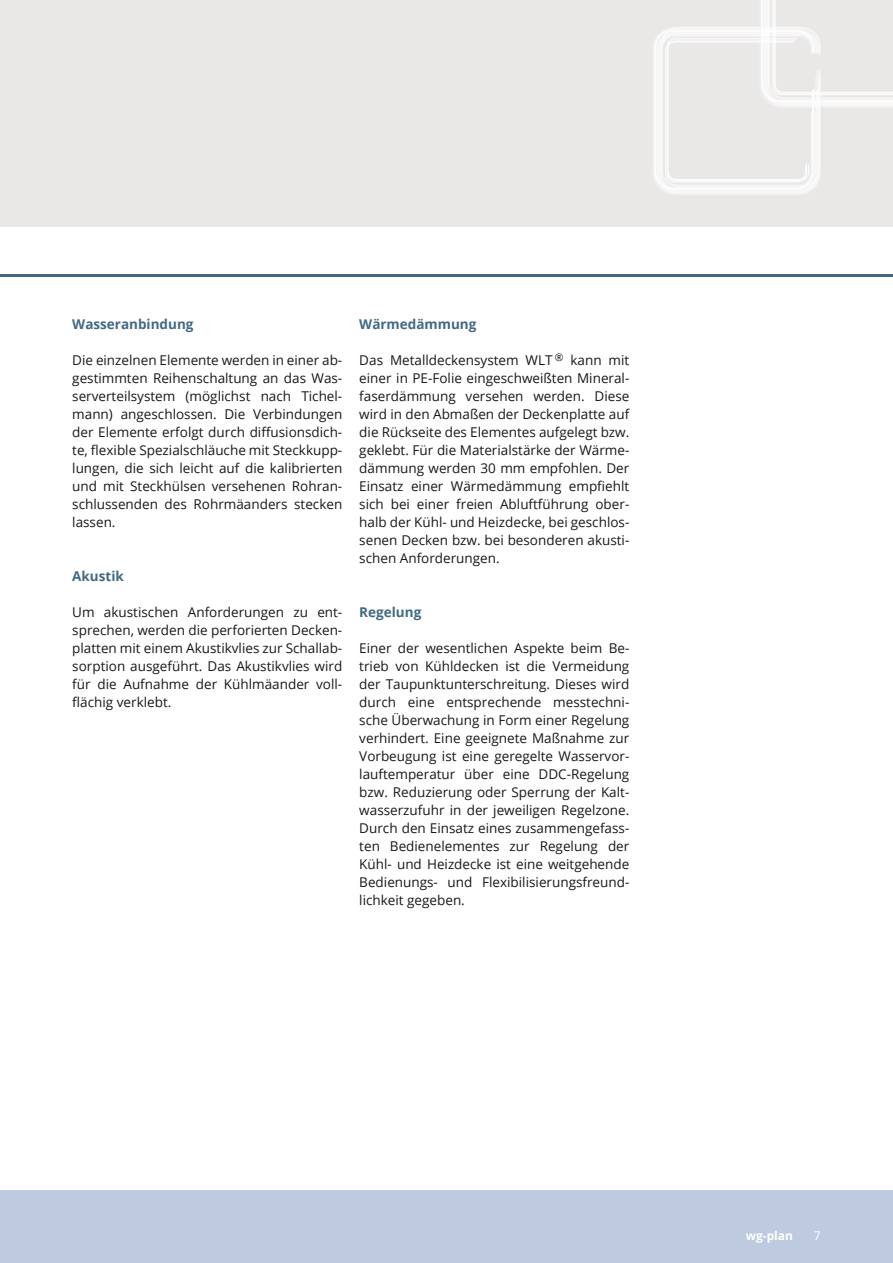
<style>
.page{position:relative;width:893px;height:1263px;background:#fff}
.page>*{position:absolute;margin:0;border:0;box-sizing:border-box;transform-origin:0 0}
.t1{font:13.5px/18px "Open Sans";color:#1a171c;text-align:justify}
.t2{font:700 13.5px "Open Sans";color:#426984}
.t3{font:700 12px "Open Sans";color:#fff}
.t4{font:12px "Open Sans";color:#fff}
</style>
<div class="page">
<div style="left:0;top:1191px;width:893px;height:72px;background:#bdcadf"></div>
<div style="left:0;top:0;width:893px;height:238px;background:#eae8e7"></div>
<svg style="left:654px;top:0;width:239px;height:194px"></svg>
<div style="left:0;top:230px;width:893px;height:46px;background:#426984"></div>
<div style="left:0;top:227px;width:893px;height:47px;background:#fff"></div>
<p class="t2" style="left:72px;top:315px;width:123px">Wasseranbindung</p>
<p class="t1" style="left:72px;top:351px;width:272px">Die einzelnen Elemente werden in einer ab&shy;gestimmten Reihenschaltung an das Was&shy;serverteilsystem (möglichst nach Tichel&shy;mann) angeschlossen. Die Verbindungen der Elemente erfolgt durch diffusionsdich&shy;te, flexible Spezialschläuche mit Steckkupp&shy;lungen, die sich leicht auf die kalibrierten und mit Steckhülsen versehenen Rohran&shy;schlussenden des Rohrmäanders stecken lassen.</p>
<p class="t2" style="left:72px;top:567px;width:53px">Akustik</p>
<p class="t1" style="left:72px;top:603px;width:272px">Um akustischen Anforderungen zu ent&shy;sprechen, werden die perforierten Decken&shy;platten mit einem Akustikvlies zur Schallab&shy;sorption ausgeführt. Das Akustikvlies wird für die Aufnahme der Kühlmäander voll&shy;flächig verklebt.</p>
<p class="t2" style="left:359px;top:315px;width:119px">Wärmedämmung</p>
<p class="t1" style="left:359px;top:351px;width:272px">Das Metalldeckensystem WLT <sup>®</sup> kann mit einer in PE-Folie eingeschweißten Mineral&shy;faserdämmung versehen werden. Diese wird in den Abmaßen der Deckenplatte auf die Rückseite des Elementes aufgelegt bzw. geklebt. Für die Materialstärke der Wärme&shy;dämmung werden 30 mm empfohlen. Der Einsatz einer Wärmedämmung empfiehlt sich bei einer freien Abluftführung ober&shy;halb der Kühl- und Heizdecke, bei geschlos&shy;senen Decken bzw. bei besonderen akusti&shy;schen Anforderungen.</p>
<p class="t2" style="left:359px;top:603px;width:63px">Regelung</p>
<p class="t1" style="left:359px;top:639px;width:272px">Einer der wesentlichen Aspekte beim Be&shy;trieb von Kühldecken ist die Vermeidung der Taupunktunterschreitung. Dieses wird durch eine entsprechende messtechni&shy;sche Überwachung in Form einer Regelung verhindert. Eine geeignete Maßnahme zur Vorbeugung ist eine geregelte Wasservor&shy;lauftemperatur über eine DDC-Regelung bzw. Reduzierung oder Sperrung der Kalt&shy;wasserzufuhr in der jeweiligen Regelzone.<br>Durch den Einsatz eines zusammengefass&shy;ten Bedienelementes zur Regelung der Kühl- und Heizdecke ist eine weitgehende Bedienungs- und Flexibilisierungsfreund&shy;lichkeit gegeben.</p>
<p class="t3" style="left:746px;top:1227px;width:49px">wg-plan</p>
<p class="t4" style="left:814px;top:1227px;width:8px">7</p>
</div>
